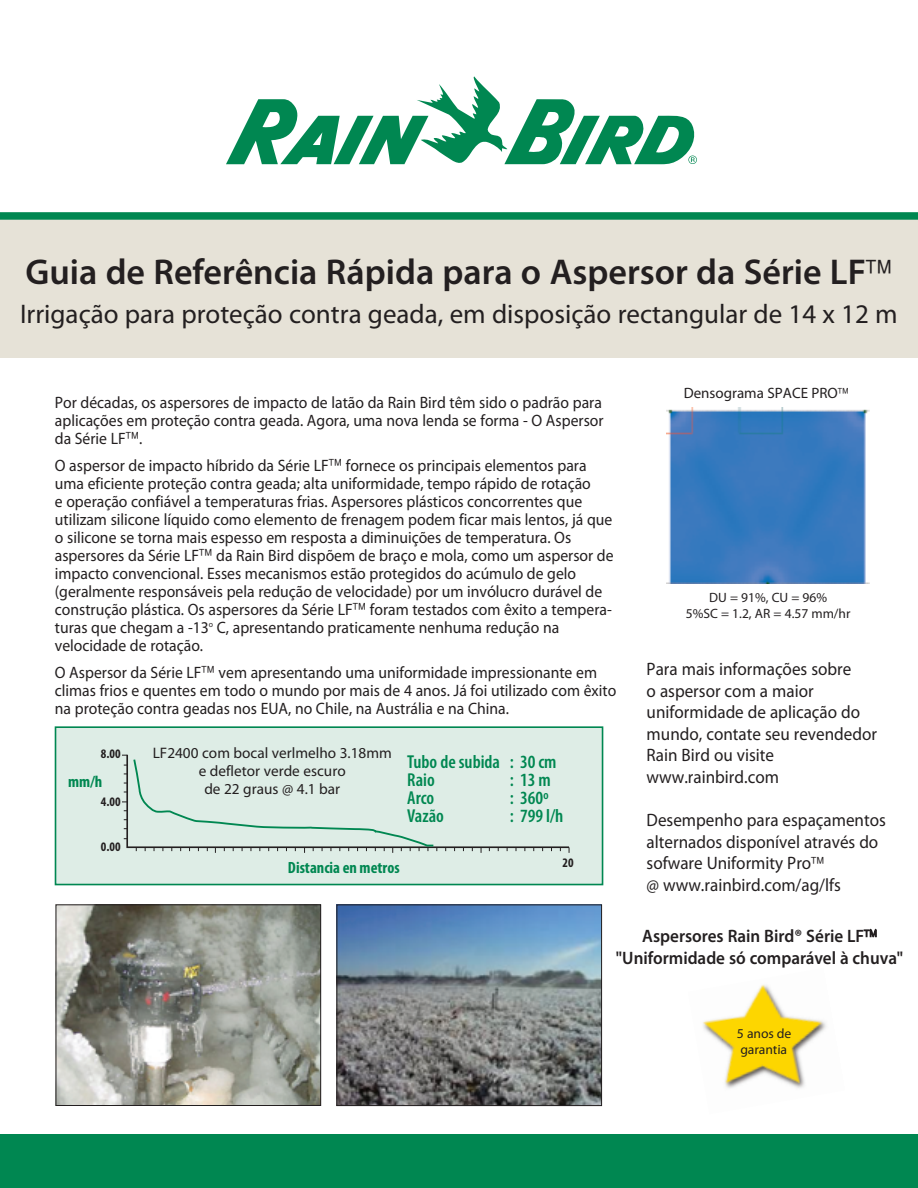
<style>
.page{position:relative;width:918px;height:1188px;background:#fff}
.page>*{position:absolute;margin:0;border:0;box-sizing:border-box;transform-origin:0 0}
.t1{font:600 36px "Myriad Pro";color:#231f20}
.t2{font:27px "Myriad Pro";color:#231f20}
.t3{font:600 condensed 18.75px/18px "Myriad Pro";color:#008751}
.t4{font:18px/21.6px "Myriad Pro";color:#231f20;scale:.95 1}
.t5{font:600 18px/21.6px "Myriad Pro";color:#231f20;scale:.95 1}
.t6{font:16.5px/18px "Myriad Pro";color:#231f20;scale:.95 1}
.t7{font:700 condensed 16.35px "Myriad Pro";color:#008751}
.t8{font:15.3px/18.3px "Myriad Pro";color:#231f20;text-align:center}
.t9{font:15px "Myriad Pro";color:#231f20}
.t10{font:13.5px/16.2px "Myriad Pro";color:#231f20}
.t11{font:700 condensed 13.05px "Myriad Pro";color:#231f20}
.s1{font-weight:700}
</style>
<div class="page">
<img style="left:703px;top:984px;width:123px;height:105px">
<div style="left:0;top:219px;width:918px;height:139px;background:#e6e2d7"></div>
<svg style="left:226px;top:76px;width:471px;height:88px"></svg>
<img style="left:58px;top:906px;width:261px;height:198px">
<div style="left:56px;top:904px;width:265px;height:202px;border:1px solid #231f20"></div>
<img style="left:666px;top:408px;width:204px;height:175px">
<img style="left:339px;top:906px;width:261px;height:198px">
<div style="left:337px;top:904px;width:265px;height:202px;border:1px solid #231f20"></div>
<div style="left:0;top:1134px;width:918px;height:54px;background:#008751"></div>
<div style="left:0;top:212px;width:918px;height:8px;background:#008751"></div>
<div style="left:56px;top:727px;width:547px;height:158px;background:#deede6"></div>
<div style="left:55px;top:726px;width:548px;height:159px;border:2px solid #008751"></div>
<svg style="left:122px;top:754px;width:448px;height:99px"></svg>
<h1 class="t1" style="left:25px;top:259px;width:842px">Guia de Referência Rápida para o Aspersor da Série LF</h1>
<h2 class="t2" style="left:20px;top:304px;width:879px">Irrigação para proteção contra geada, em disposição rectangular de 14 x 12 m</h2>
<p class="t6" style="left:55px;top:395px;width:579px;text-align:justify">Por décadas, os aspersores de impacto de latão da Rain Bird têm sido o padrão para aplicações em proteção contra geada. Agora, uma nova lenda se forma - O Aspersor da Série LF .</p>
<p class="t6" style="left:55px;top:458px;width:590px">O aspersor de impacto híbrido da Série LF fornece os principais elementos para uma eficiente proteção contra geada; alta uniformidade, tempo rápido de rotação<br>e operação confiável a temperaturas frias. Aspersores plásticos concorrentes que utilizam silicone líquido como elemento de frenagem podem ficar mais lentos, já que o silicone se torna mais espesso em resposta a diminuições de temperatura. Os aspersores da Série LF da Rain Bird dispõem de braço e mola, como um aspersor de impacto convencional. Esses mecanismos estão protegidos do acúmulo de gelo (geralmente responsáveis pela redução de velocidade) por um invólucro durável de construção plástica. Os aspersores da Série LF foram testados com êxito a tempera&shy;turas que chegam a -13<sup>o</sup> C, apresentando praticamente nenhuma redução na velocidade de rotação.</p>
<p class="t6" style="left:55px;top:665px;width:592px">O Aspersor da Série LF vem apresentando uma uniformidade impressionante em climas frios e quentes em todo o mundo por mais de 4 anos. Já foi utilizado com êxito na proteção contra geadas nos EUA, no Chile, na Austrália e na China.</p>
<p class="t11" style="left:101px;top:749px;width:21px">8.00</p>
<p class="t7" style="left:68px;top:775px;width:36px">mm/h</p>
<p class="t11" style="left:101px;top:797px;width:21px">4.00</p>
<p class="t11" style="left:101px;top:842px;width:21px">0.00</p>
<p class="t8" style="left:153px;top:745px;width:240px">LF2400 com bocal verlmelho 3.18mm e defletor verde escuro<br>de 22 graus @ 4.1 bar</p>
<p class="t3" style="left:407px;top:754px;width:151px">Tubo de subida : 30 cm<br>Raio</p>
<p class="t3" style="left:510px;top:772px;width:42px">: 13 m</p>
<p class="t3" style="left:407px;top:790px;width:28px">Arco</p>
<p class="t3" style="left:510px;top:790px;width:40px">: 360º</p>
<p class="t3" style="left:407px;top:808px;width:38px">Vazão</p>
<p class="t3" style="left:510px;top:808px;width:55px">: 799 l/h</p>
<p class="t7" style="left:288px;top:862px;width:113px">Distancia en metros</p>
<p class="t11" style="left:562px;top:858px;width:13px">20</p>
<p class="t9" style="left:684px;top:387px;width:156px">Densograma SPACE PRO</p>
<p class="t10" style="left:686px;top:590px;width:166px;text-align:center">DU = 91%, CU = 96%<br>5%SC = 1.2, AR = 4.57 mm/hr</p>
<p class="t4" style="left:647px;top:660px;width:244px">Para mais informações sobre<br>o aspersor com a maior uniformidade de aplicação do mundo, contate seu revendedor<br>Rain Bird ou visite www.rainbird.com</p>
<p class="t4" style="left:647px;top:811px;width:253px">Desempenho para espaçamentos alternados disponível através do sofware Uniformity Pro<br>@ www.rainbird.com/ag/lfs</p>
<p class="t5" style="left:616px;top:927px;width:304px;text-indent:26px">Aspersores Rain Bird<span class="s1">®</span> Série LF "Uniformidade só comparável à chuva"</p>
<p class="t10" style="left:737px;top:1026px;width:56px">5 anos de garantia</p>
</div>
